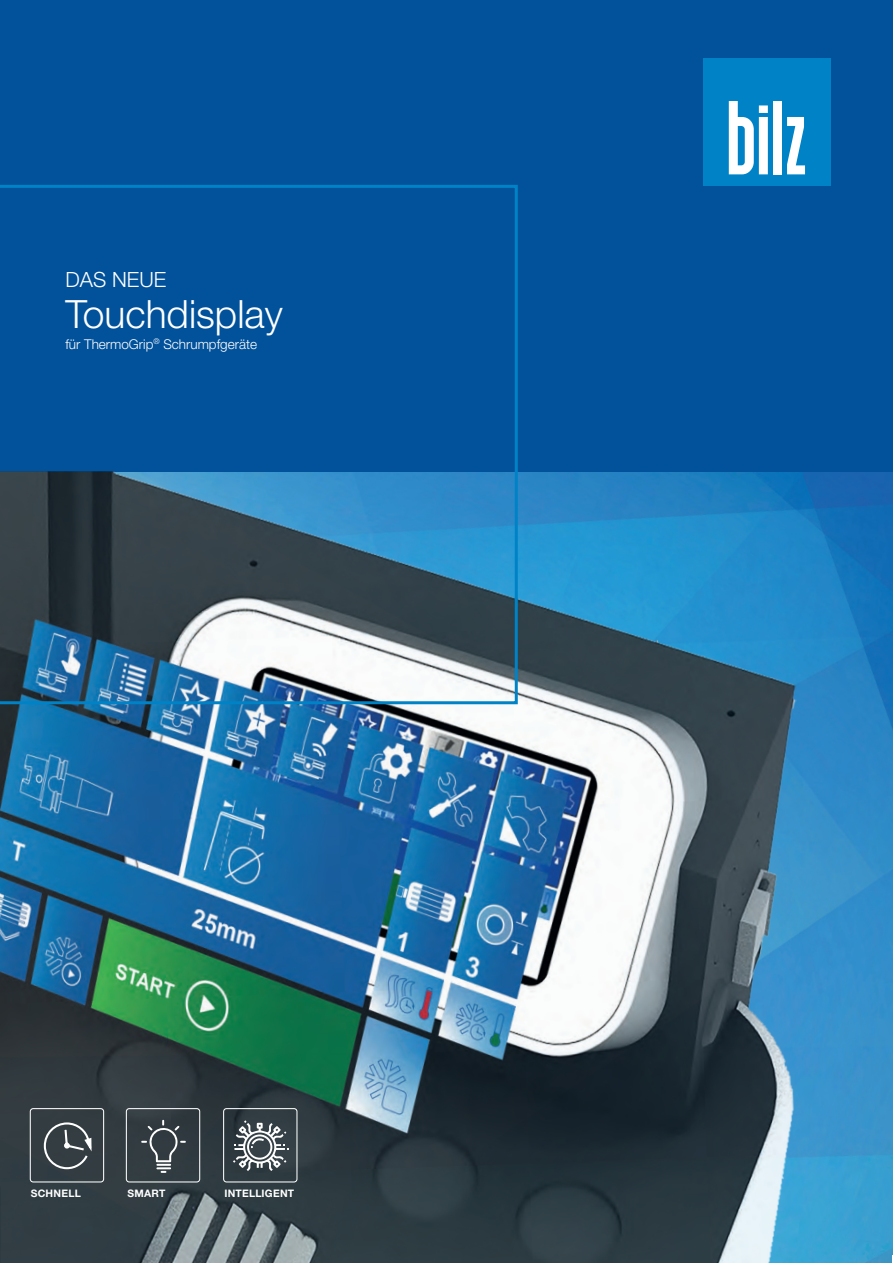
<style>
.page{position:relative;width:893px;height:1263px;background:#fff}
.page>*{position:absolute;margin:0;border:0;box-sizing:border-box;transform-origin:0 0}
.t1{font:300 39px "Helvetica Neue LT";color:#fff}
.t2{font:300 21px "Helvetica Neue LT";color:#fff}
.t3{font:300 13.5px "Helvetica Neue LT";color:#fff}
.t4{font:700 10.35px "Helvetica Neue LT";letter-spacing:.025em;color:#fff}
</style>
<div class="page">
<img style="left:816px;top:471px;width:77px;height:792px">
<div style="left:0;top:0;width:893px;height:471px;background:#01519b"></div>
<div style="left:703px;top:58px;width:128px;height:128px;background:#0083c6"></div>
<svg style="left:729px;top:101px;width:76px;height:73px"></svg>
<img style="left:0;top:471px;width:816px;height:792px">
<svg style="left:0;top:185px;width:519px;height:521px"></svg>
<svg style="left:43px;top:1121px;width:50px;height:49px;background:#535b5f"></svg>
<svg style="left:141px;top:1120px;width:45px;height:53px;background:#4b5358"></svg>
<svg style="left:233px;top:1120px;width:56px;height:51px"></svg>
<div style="left:30px;top:1108px;width:74px;height:74px;border:1px solid #fff;border-radius:3px"></div>
<div style="left:126px;top:1108px;width:74px;height:74px;border:1px solid #fff;border-radius:3px"></div>
<div style="left:223px;top:1108px;width:74px;height:74px;border:1px solid #fff;border-radius:3px"></div>
<h2 class="t2" style="left:65px;top:267px;width:102px">DAS NEUE</h2>
<h1 class="t1" style="left:65px;top:290px;width:219px">Touchdisplay</h1>
<p class="t3" style="left:65px;top:336px;width:193px">für ThermoGrip<sup>®</sup> Schrumpfgeräte</p>
<p class="t4" style="left:31px;top:1187px;width:52px">SCHNELL</p>
<p class="t4" style="left:128px;top:1187px;width:40px">SMART</p>
<p class="t4" style="left:224px;top:1187px;width:71px">INTELLIGENT</p>
</div>
